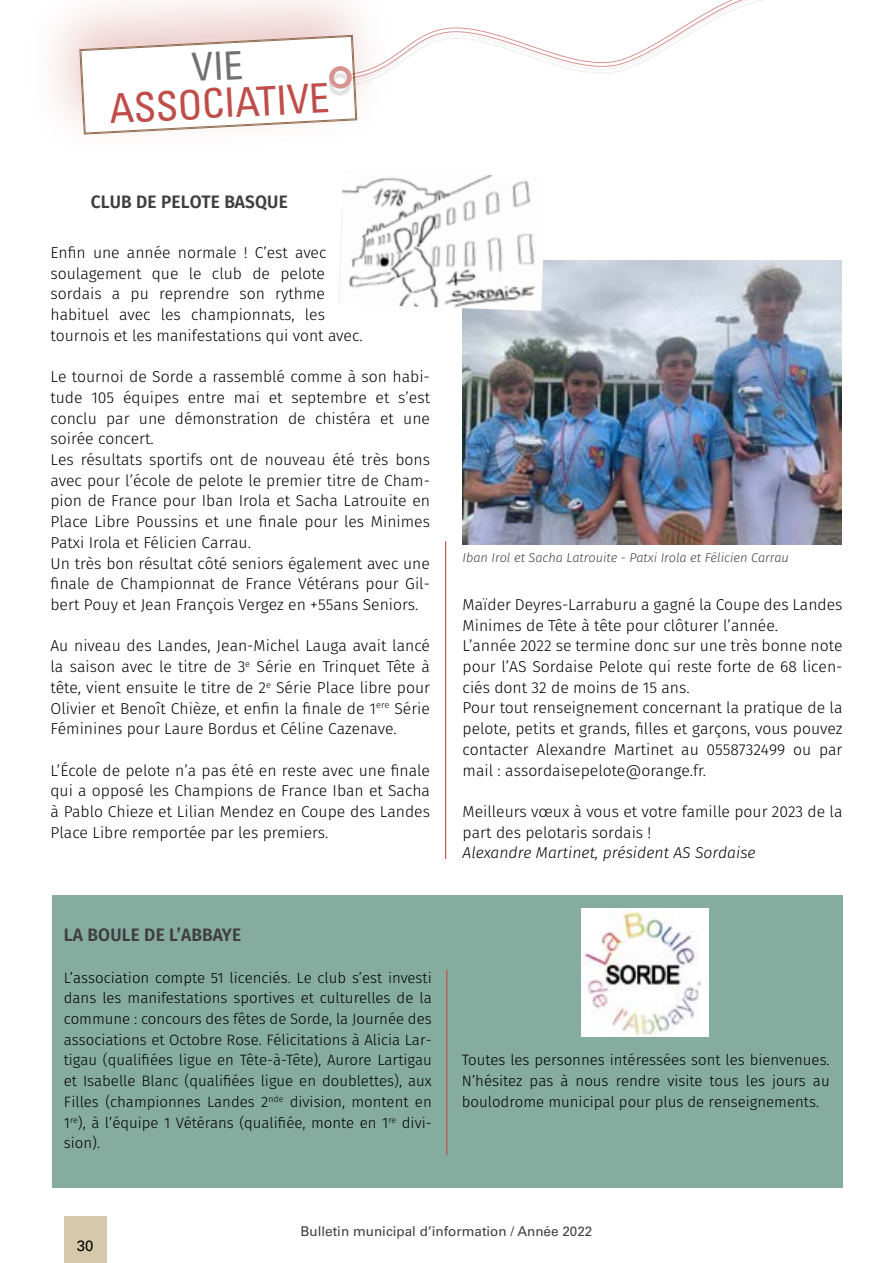
<style>
.page{position:relative;width:893px;height:1263px;background:#fff}
.page>*{position:absolute;margin:0;border:0;box-sizing:border-box;transform-origin:0 0}
.t1{font:condensed 40.5px "Univers LT Std";color:#bf4d49}
.t2{font:600 18px "Fira Sans";letter-spacing:.01em;color:#3e3d40;scale:.96 1}
.t3{font:300 15.75px/20.7px "Fira Sans";color:#000}
.t4{font:italic 300 15.75px "Fira Sans";color:#000}
.t5{font:300 15px/20.7px "Fira Sans";color:#000;text-align:justify}
.t6{font:15px "Univers LT Std";color:#000}
.t7{font:13.5px "Univers LT Std";color:#3e3d40}
.t8{font:italic 300 12.75px "Fira Sans";color:#3e3d40}
</style>
<div class="page">
<div style="left:64px;top:1216px;width:42px;height:47px;background:#d5c8ab"></div>
<div style="left:25px;top:0;width:369px;height:160px;background:#bf4d49;opacity:.3"></div>
<div style="left:52px;top:895px;width:790px;height:293px;background:#85ac9e"></div>
<img style="left:581px;top:909px;width:128px;height:127px">
<hr style="left:445px;top:541px;width:1px;height:318px;background:#bf4d49">
<img style="left:463px;top:260px;width:378px;height:284px">
<img style="left:338px;top:175px;width:208px;height:136px">
<hr style="left:446px;top:969px;width:1px;height:186px;background:#bf4d49">
<svg style="left:79px;top:0;width:684px;height:139px"></svg>
<h1 class="t1" style="left:108px;top:83px;width:222px;rotate:-3deg">ASSOCIATIVE</h1>
<p class="t2" style="left:91px;top:187px;width:207px">CLUB DE PELOTE BASQUE</p>
<p class="t3" style="left:50px;top:242px;width:312px">Enfin une année normale ! C’est avec soulagement que le club de pelote sordais a pu reprendre son rythme habituel avec les championnats, les tournois et les manifestations qui vont avec.</p>
<p class="t3" style="left:50px;top:366px;width:381px">Le tournoi de Sorde a rassemblé comme à son habi&shy;tude 105 équipes entre mai et septembre et s’est conclu par une démonstration de chistéra et une soirée concert.<br>Les résultats sportifs ont de nouveau été très bons avec pour l’école de pelote le premier titre de Cham&shy;pion de France pour Iban Irola et Sacha Latrouite en Place Libre Poussins et une finale pour les Minimes Patxi Irola et Félicien Carrau.<br>Un très bon résultat côté seniors également avec une finale de Championnat de France Vétérans pour Gil&shy;bert Pouy et Jean François Vergez en +55ans Seniors.</p>
<p class="t3" style="left:50px;top:635px;width:381px;text-align:justify">Au niveau des Landes, Jean-Michel Lauga avait lancé la saison avec le titre de 3<sup>e</sup> Série en Trinquet Tête à tête, vient ensuite le titre de 2<sup>e</sup> Série Place libre pour Olivier et Benoît Chièze, et enfin la finale de 1<sup>ere</sup> Série Féminines pour Laure Bordus et Céline Cazenave.</p>
<p class="t3" style="left:50px;top:760px;width:381px;text-align:justify">L’École de pelote n’a pas été en reste avec une finale qui a opposé les Champions de France Iban et Sacha à Pablo Chieze et Lilian Mendez en Coupe des Landes Place Libre remportée par les premiers.</p>
<p class="t2" style="left:64px;top:920px;width:186px">LA BOULE DE L’ABBAYE</p>
<p class="t5" style="left:64px;top:967px;width:369px">L’association compte 51 licenciés. Le club s’est investi dans les manifestations sportives et culturelles de la commune : concours des fêtes de Sorde, la Journée des associations et Octobre Rose. Félicitations à Alicia Lar&shy;tigau (qualifiées ligue en Tête-à-Tête), Aurore Lartigau et Isabelle Blanc (qualifiées ligue en doublettes), aux Filles (championnes Landes 2<sup>nde</sup> division, montent en 1<sup>re</sup>), à l’équipe 1 Vétérans (qualifiée, monte en 1<sup>re</sup> divi&shy;sion).</p>
<p class="t8" style="left:463px;top:548px;width:328px">Iban Irol et Sacha Latrouite - Patxi Irola et Félicien Carrau</p>
<p class="t3" style="left:463px;top:594px;width:381px">Maïder Deyres-Larraburu a gagné la Coupe des Landes Minimes de Tête à tête pour clôturer l’année.<br>L’année 2022 se termine donc sur une très bonne note pour l’AS Sordaise Pelote qui reste forte de 68 licen&shy;ciés dont 32 de moins de 15 ans.<br>Pour tout renseignement concernant la pratique de la pelote, petits et grands, filles et garçons, vous pouvez contacter Alexandre Martinet au 0558732499 ou par mail : assordaisepelote@orange.fr.</p>
<p class="t3" style="left:463px;top:801px;width:381px">Meilleurs vœux à vous et votre famille pour 2023 de la part des pelotaris sordais !</p>
<p class="t4" style="left:463px;top:842px;width:295px">Alexandre Martinet, président AS Sordaise</p>
<p class="t5" style="left:462px;top:1050px;width:369px">Toutes les personnes intéressées sont les bienvenues.<br>N’hésitez pas à nous rendre visite tous les jours au boulodrome municipal pour plus de renseignements.</p>
<p class="t6" style="left:77px;top:1237px;width:18px">30</p>
<p class="t7" style="left:301px;top:1223px;width:293px">Bulletin municipal d’information / Année 2022</p>
</div>
